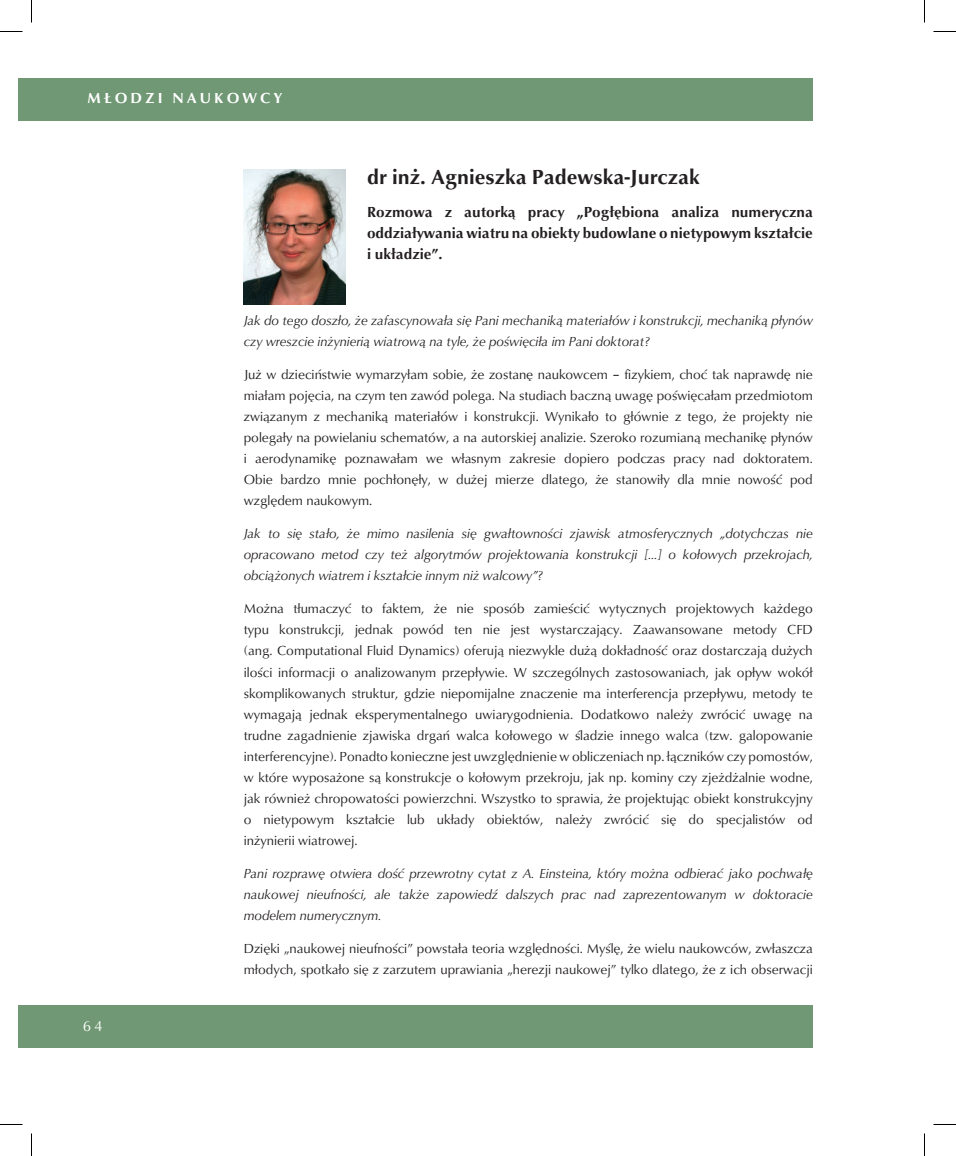
<style>
.page{position:relative;width:956px;height:1156px;background:#fff}
.page>*{position:absolute;margin:0;border:0;box-sizing:border-box;transform-origin:0 0}
.t1{font:700 21px "Optima";color:#231f20}
.t2{font:700 15px/21px "Optima";color:#231f20;text-align:justify}
.t3{font:700 15px "Optima";letter-spacing:.2em;color:#fff}
.t4{font:15px "Optima";color:#fff}
.t5{font:13.5px/21px "Optima";color:#231f20;text-align:justify}
.t6{font:italic 13.5px/21px "Optima";color:#231f20;text-align:justify}
</style>
<div class="page">
<div style="left:19px;top:1005px;width:794px;height:43px;background:#709874"></div>
<div style="left:19px;top:78px;width:794px;height:43px;background:#709874"></div>
<img style="left:244px;top:170px;width:102px;height:135px">
<svg style="left:0;top:31px;width:22px;height:1px"></svg>
<svg style="left:933px;top:31px;width:23px;height:1px"></svg>
<svg style="left:0;top:1124px;width:22px;height:1px"></svg>
<svg style="left:933px;top:1124px;width:23px;height:1px"></svg>
<svg style="left:31px;top:0;width:1px;height:22px"></svg>
<svg style="left:31px;top:1133px;width:1px;height:23px"></svg>
<svg style="left:924px;top:0;width:1px;height:22px"></svg>
<svg style="left:924px;top:1133px;width:1px;height:23px"></svg>
<p class="t3" style="left:87px;top:89px;width:197px">MŁODZI NAUKOWCY</p>
<h1 class="t1" style="left:367px;top:164px;width:334px">dr inż. Agnieszka Padewska-Jurczak</h1>
<p class="t2" style="left:367px;top:202px;width:447px">Rozmowa z autorką pracy „Pogłębiona analiza numeryczna oddziaływania wiatru na obiekty budowlane o nietypowym kształcie i układzie”.</p>
<p class="t4" style="left:83px;top:1016px;width:21px">64</p>
<p class="t6" style="left:244px;top:311px;width:571px">Jak do tego doszło, że zafascynowała się Pani mechaniką materiałów i konstrukcji, mechaniką płynów czy wreszcie inżynierią wiatrową na tyle, że poświęciła im Pani doktorat?</p>
<p class="t5" style="left:244px;top:365px;width:571px">Już w dzieciństwie wymarzyłam sobie, że zostanę naukowcem – fizykiem, choć tak naprawdę nie miałam pojęcia, na czym ten zawód polega. Na studiach baczną uwagę poświęcałam przedmiotom związanym z mechaniką materiałów i konstrukcji. Wynikało to głównie z tego, że projekty nie polegały na powielaniu schematów, a na autorskiej analizie. Szeroko rozumianą mechanikę płynów i aerodynamikę poznawałam we własnym zakresie dopiero podczas pracy nad doktoratem.<br>Obie bardzo mnie pochłonęły, w dużej mierze dlatego, że stanowiły dla mnie nowość pod względem naukowym.</p>
<p class="t6" style="left:244px;top:524px;width:571px">Jak to się stało, że mimo nasilenia się gwałtowności zjawisk atmosferycznych „dotychczas nie opracowano metod czy też algorytmów projektowania konstrukcji [...] o kołowych przekrojach, obciążonych wiatrem i kształcie innym niż walcowy”?</p>
<p class="t5" style="left:244px;top:599px;width:571px">Można tłumaczyć to faktem, że nie sposób zamieścić wytycznych projektowych każdego typu konstrukcji, jednak powód ten nie jest wystarczający. Zaawansowane metody CFD (ang. Computational Fluid Dynamics) oferują niezwykle dużą dokładność oraz dostarczają dużych ilości informacji o analizowanym przepływie. W szczególnych zastosowaniach, jak opływ wokół skomplikowanych struktur, gdzie niepomijalne znaczenie ma interferencja przepływu, metody te wymagają jednak eksperymentalnego uwiarygodnienia. Dodatkowo należy zwrócić uwagę na trudne zagadnienie zjawiska drgań walca kołowego w śladzie innego walca (tzw. galopowanie interferencyjne). Ponadto konieczne jest uwzględnienie w obliczeniach np. łączników czy pomostów, w które wyposażone są konstrukcje o kołowym przekroju, jak np. kominy czy zjeżdżalnie wodne, jak również chropowatości powierzchni. Wszystko to sprawia, że projektując obiekt konstrukcyjny o nietypowym kształcie lub układy obiektów, należy zwrócić się do specjalistów od inżynierii wiatrowej.</p>
<p class="t6" style="left:244px;top:863px;width:571px">Pani rozprawę otwiera dość przewrotny cytat z A. Einsteina, który można odbierać jako pochwałę naukowej nieufności, ale także zapowiedź dalszych prac nad zaprezentowanym w doktoracie modelem numerycznym.</p>
<p class="t5" style="left:244px;top:938px;width:571px">Dzięki „naukowej nieufności” powstała teoria względności. Myślę, że wielu naukowców, zwłaszcza młodych, spotkało się z zarzutem uprawiania „herezji naukowej” tylko dlatego, że z ich obserwacji</p>
</div>
